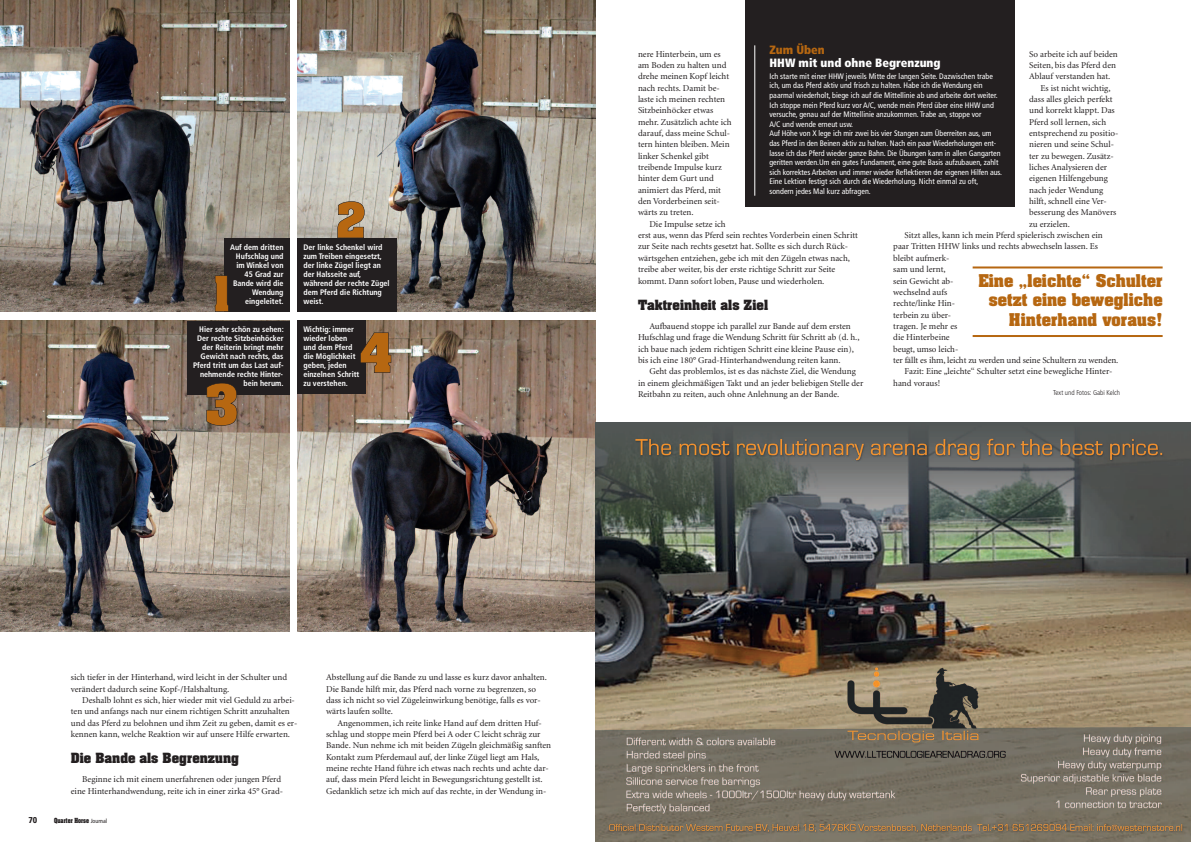
<style>
.page{position:relative;width:1191px;height:842px;background:#fff}
.page>*{position:absolute;margin:0;border:0;box-sizing:border-box;transform-origin:0 0}
.t1{font:700 15px/19.5px "Aachen";color:#b66711;text-align:right}
.t2{font:700 12px "Aachen";color:#231f20}
.t3{font:900 condensed 12px "Frutiger";color:#fff}
.t4{font:900 condensed 12px "Frutiger";color:#b66711}
.t5{font:9px/11.3px "Minion";color:#231f20}
.t6{font:900 condensed 8.5px "Frutiger";color:#231f20}
.t7{font:condensed 8px/9.6px "Frutiger";color:#fff}
.t8{font:700 condensed 8px/9px "Frutiger";color:#fff;text-align:right}
.t9{font:300 condensed 7px "Frutiger";color:#231f20}
.t10{font:700 6px "Aachen";color:#231f20;scale:.8 1}
.s1{font-family:"Frutiger";font-weight:400;font-stretch:condensed}
</style>
<div class="page">
<img style="left:298px;top:0;width:297px;height:312px">
<img style="left:298px;top:320px;width:297px;height:312px">
<img style="left:0;top:320px;width:289px;height:312px">
<img style="left:0;top:0;width:289px;height:312px">
<div style="left:224px;top:238px;width:65px;height:74px;background:#231f20"></div>
<div style="left:187px;top:321px;width:102px;height:74px;background:#231f20"></div>
<div style="left:298px;top:238px;width:99px;height:74px;background:#231f20"></div>
<div style="left:298px;top:320px;width:68px;height:74px;background:#231f20"></div>
<svg style="left:337px;top:201px;width:27px;height:37px"></svg>
<svg style="left:206px;top:383px;width:31px;height:43px"></svg>
<svg style="left:360px;top:332px;width:31px;height:41px"></svg>
<svg style="left:215px;top:275px;width:14px;height:37px"></svg>
<hr style="left:972px;top:266px;width:190px;height:2px;background:#b66711">
<hr style="left:972px;top:335px;width:190px;height:2px;background:#b66711">
<div style="left:746px;top:0;width:269px;height:207px;background:#231f20"></div>
<hr style="left:754px;top:45px;width:1px;height:151px;background:#fff">
<img style="left:595px;top:422px;width:596px;height:420px">
<p class="t8" style="left:230px;top:243px;width:55px">Auf dem dritten<br>Hufschlag und im Winkel von<br>45 Grad zur<br>Bande wird die<br>Wendung eingeleitet.</p>
<p class="t8" style="left:193px;top:325px;width:92px">Hier sehr schön zu sehen:<br>Der rechte Sitzbeinhöcker der Reiterin bringt mehr<br>Gewicht nach rechts, das<br>Pferd tritt um das Last auf&shy;nehmende rechte Hinter&shy;bein herum.</p>
<p class="t8" style="left:303px;top:325px;width:58px;text-align:left">Wichtig: immer wieder loben und dem Pferd die Möglichkeit geben, jeden einzelnen Schritt zu verstehen.</p>
<p class="t8" style="left:303px;top:243px;width:88px;text-align:left">Der linke Schenkel wird zum Treiben eingesetzt, der linke Zügel liegt an der Halsseite auf, während der rechte Zügel dem Pferd die Richtung weist.</p>
<h2 class="t4" style="left:769px;top:45px;width:57px">Zum Üben</h2>
<h2 class="t3" style="left:769px;top:58px;width:173px">HHW mit und ohne Begrenzung</h2>
<p class="t7" style="left:769px;top:72px;width:234px">Ich starte mit einer HHW jeweils Mitte der langen Seite. Dazwischen trabe ich, um das Pferd aktiv und frisch zu halten. Habe ich die Wendung ein paarmal wiederholt, biege ich auf die Mittellinie ab und arbeite dort weiter.<br>Ich stoppe mein Pferd kurz vor A/C, wende mein Pferd über eine HHW und versuche, genau auf der Mittellinie anzukommen. Trabe an, stoppe vor<br>A/C und wende erneut usw.<br>Auf Höhe von X lege ich mir zwei bis vier Stangen zum Überreiten aus, um das Pferd in den Beinen aktiv zu halten. Nach ein paar Wiederholungen ent&shy;lasse ich das Pferd wieder ganze Bahn. Die Übungen kann in allen Gangarten geritten werden.Um ein gutes Fundament, eine gute Basis aufzubauen, zahlt sich korrektes Arbeiten und immer wieder Reflektieren der eigenen Hilfen aus.<br>Eine Lektion festigt sich durch die Wiederholung. Nicht einmal zu oft, sondern jedes Mal kurz abfragen.</p>
<p class="t5" style="left:638px;top:49px;width:95px">nere Hinterbein, um es am Boden zu halten und drehe meinen Kopf leicht nach rechts. Damit be&shy;laste ich meinen rechten<br>Sitzbeinhöcker etwas mehr. Zusätzlich achte ich darauf, dass meine Schul&shy;tern hinten bleiben. Mein linker Schenkel gibt treibende Impulse kurz hinter dem Gurt und animiert das Pferd, mit den Vorderbeinen seit&shy;wärts zu treten.</p>
<p class="t5" style="left:638px;top:219px;width:221px;text-indent:11px">Die Impulse setze ich<br>erst aus, wenn das Pferd sein rechtes Vorderbein einen Schritt zur Seite nach rechts gesetzt hat. Sollte es sich durch Rück&shy;wärtsgehen entziehen, gebe ich mit den Zügeln etwas nach, treibe aber weiter, bis der erste richtige Schritt zur Seite kommt. Dann sofort loben, Pause und wiederholen.</p>
<h2 class="t2" style="left:638px;top:298px;width:132px">Taktreinheit als Ziel</h2>
<p class="t5" style="left:638px;top:321px;width:223px;text-indent:11px">Aufbauend stoppe ich parallel zur Bande auf dem ersten Hufschlag und frage die Wendung Schritt für Schritt ab (d. h., ich baue nach jedem richtigen Schritt eine kleine Pause ein), bis ich eine 180° Grad-Hinterhandwendung reiten kann.</p>
<p class="t5" style="left:638px;top:366px;width:227px;text-indent:11px">Geht das problemlos, ist es das nächste Ziel, die Wendung in einem gleichmäßigen Takt und an jeder beliebigen Stelle der<br>Reitbahn zu reiten, auch ohne Anlehnung an der Bande.</p>
<p class="t5" style="left:1029px;top:49px;width:90px">So arbeite ich auf beiden</p>
<p class="t5" style="left:1029px;top:60px;width:88px">Seiten, bis das Pferd den</p>
<p class="t5" style="left:1029px;top:72px;width:83px">Ablauf verstanden hat.</p>
<p class="t5" style="left:1040px;top:83px;width:72px">Es ist nicht wichtig,</p>
<p class="t5" style="left:1029px;top:94px;width:85px">dass alles gleich perfekt</p>
<p class="t5" style="left:1029px;top:106px;width:87px">und korrekt klappt. Das</p>
<p class="t5" style="left:1029px;top:117px;width:78px">Pferd soll lernen, sich</p>
<p class="t5" style="left:1029px;top:128px;width:91px">entsprechend zu positio-</p>
<p class="t5" style="left:1029px;top:140px;width:86px">nieren und seine Schul-</p>
<p class="t5" style="left:1029px;top:151px;width:86px">ter zu bewegen. Zusätz-</p>
<p class="t5" style="left:1029px;top:162px;width:79px">liches Analysieren der</p>
<p class="t5" style="left:1029px;top:174px;width:80px">eigenen Hilfengebung</p>
<p class="t5" style="left:1029px;top:185px;width:76px">nach jeder Wendung</p>
<p class="t5" style="left:1029px;top:196px;width:79px">hilft, schnell eine Ver-</p>
<p class="t5" style="left:1029px;top:208px;width:89px">besserung des Manövers</p>
<p class="t5" style="left:1029px;top:219px;width:42px">zu erzielen.</p>
<p class="t5" style="left:904px;top:230px;width:200px">Sitzt alles, kann ich mein Pferd spielerisch zwischen ein</p>
<p class="t5" style="left:893px;top:242px;width:206px">paar Tritten HHW links und rechts abwechseln lassen. Es</p>
<p class="t5" style="left:893px;top:253px;width:58px">bleibt aufmerk-</p>
<p class="t5" style="left:893px;top:264px;width:54px">sam und lernt,</p>
<p class="t5" style="left:893px;top:276px;width:62px">sein Gewicht ab-</p>
<p class="t5" style="left:893px;top:287px;width:55px">wechselnd aufs</p>
<p class="t5" style="left:893px;top:298px;width:63px">rechte/linke Hin-</p>
<p class="t5" style="left:893px;top:310px;width:59px">terbein zu über-</p>
<p class="t5" style="left:893px;top:321px;width:66px">tragen. Je mehr es</p>
<p class="t5" style="left:893px;top:332px;width:58px">die Hinterbeine</p>
<p class="t5" style="left:893px;top:344px;width:67px">beugt, umso leich-</p>
<p class="t5" style="left:893px;top:355px;width:227px">ter fällt es ihm, leicht zu werden und seine Schultern zu wenden.</p>
<p class="t5" style="left:904px;top:366px;width:209px">Fazit: Eine „leichte“ Schulter setzt eine bewegliche Hinter-</p>
<p class="t5" style="left:893px;top:378px;width:48px">hand voraus!</p>
<p class="t9" style="left:1053px;top:390px;width:69px">Text und Fotos: Gabi Kelch</p>
<h1 class="t1" style="left:978px;top:272px;width:186px">Eine „leichte“ Schulter setzt eine bewegliche<br>Hinterhand voraus!</h1>
<p class="t5" style="left:71px;top:673px;width:218px">sich tiefer in der Hinterhand, wird leicht in der Schulter und verändert dadurch seine Kopf-/Halshaltung.</p>
<p class="t5" style="left:71px;top:695px;width:228px;text-indent:11px">Deshalb lohnt es sich, hier wieder mit viel Geduld zu arbei&shy;ten und anfangs nach nur einem richtigen Schritt anzuhalten und das Pferd zu belohnen und ihm Zeit zu geben, damit es er&shy;kennen kann, welche Reaktion wir auf unsere Hilfe erwarten.</p>
<h2 class="t2" style="left:71px;top:752px;width:170px">Die Bande als Begrenzung</h2>
<p class="t5" style="left:71px;top:775px;width:214px;text-align:right">Beginne ich mit einem unerfahrenen oder jungen Pferd eine Hinterhandwendung, reite ich in einer zirka 45° Grad-</p>
<p class="t6" style="left:28px;top:817px;width:10px">70</p>
<p class="t10" style="left:54px;top:817px;width:68px">Quarter Horse <span class="s1">Journal</span></p>
<p class="t5" style="left:326px;top:673px;width:222px">Abstellung auf die Bande zu und lasse es kurz davor anhalten.<br>Die Bande hilft mir, das Pferd nach vorne zu begrenzen, so dass ich nicht so viel Zügeleinwirkung benötige, falls es vor&shy;wärts laufen sollte.</p>
<p class="t5" style="left:326px;top:718px;width:226px;text-indent:11px">Angenommen, ich reite linke Hand auf dem dritten Huf&shy;schlag und stoppe mein Pferd bei A oder C leicht schräg zur Bande. Nun nehme ich mit beiden Zügeln gleichmäßig sanften Kontakt zum Pferdemaul auf, der linke Zügel liegt am Hals, meine rechte Hand führe ich etwas nach rechts und achte dar&shy;auf, dass mein Pferd leicht in Bewegungsrichtung gestellt ist.<br>Gedanklich setze ich mich auf das rechte, in der Wendung in-</p>
</div>
